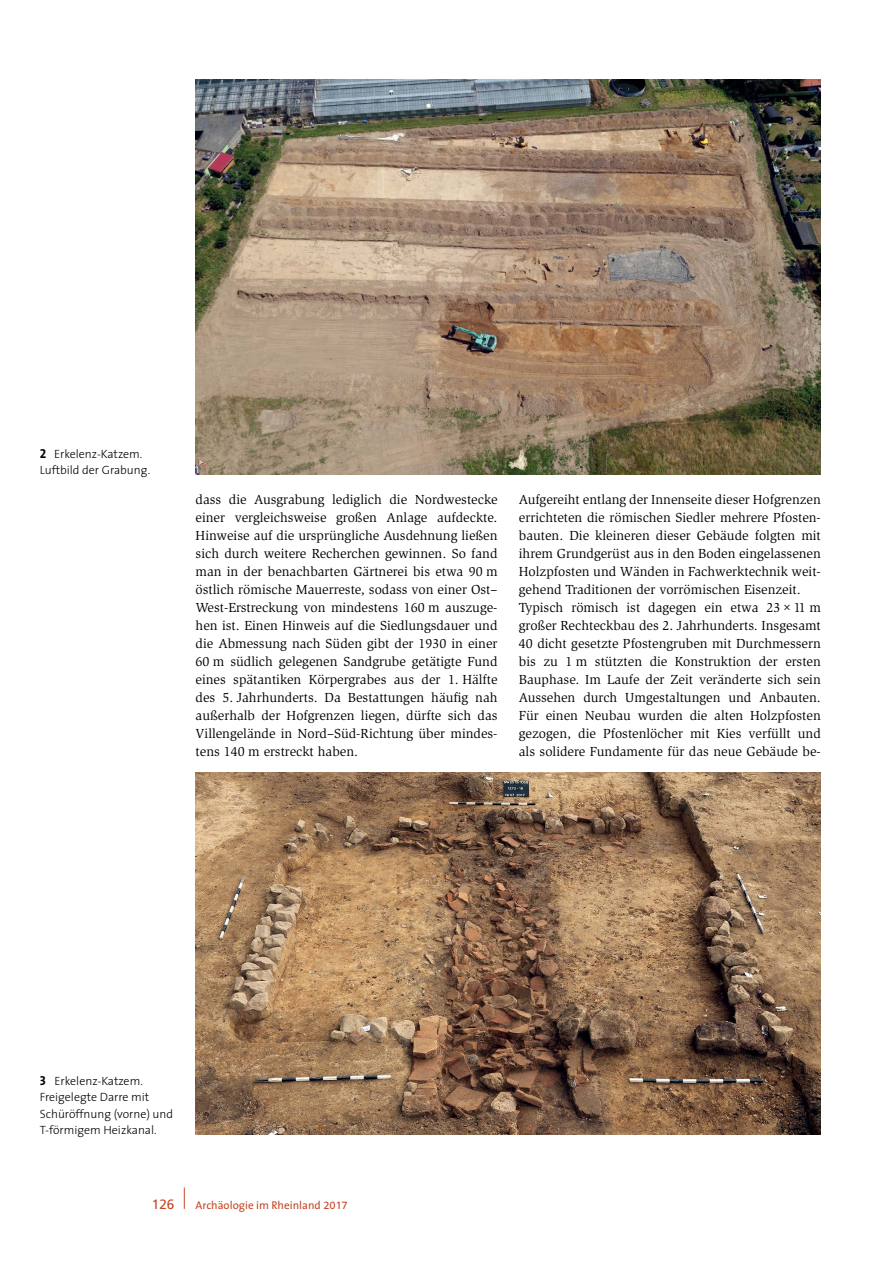
<style>
.page{position:relative;width:893px;height:1263px;background:#fff}
.page>*{position:absolute;margin:0;border:0;box-sizing:border-box;transform-origin:0 0}
.FLIESS_SLIMBACH_9_PT{font:13.5px/18px "Slimbach";color:#000;text-align:justify}
.t1{font:13.5px "Frutiger CE";color:#c44726}
.BILDUNTERSCHRIFT{font:300 12px/16.5px "The Sans";color:#000}
.t2{font:11.25px "The Sans";color:#c44726}
.s1{font-family:"The Sans Bold Caps";font-weight:400;font-size:13.05px}
.s2{font-family:"The Sans B W5 Plain"}
.s3{font-family:"Frutiger CE";font-size:10.65px}
</style>
<div class="page">
<svg style="left:184px;top:1187px;width:1px;height:22px"></svg>
<img style="left:196px;top:80px;width:625px;height:394px">
<img style="left:196px;top:773px;width:625px;height:361px">
<p class="BILDUNTERSCHRIFT" style="left:40px;top:445px;width:112px"><span class="s1">2</span> Erkelenz-Katzem.<br>Luftbild der Grabung.</p>
<p class="FLIESS_SLIMBACH_9_PT" style="left:196px;top:491px;width:303px">dass die Ausgrabung lediglich die Nordwestecke einer vergleichsweise großen Anlage aufdeckte.<br>Hinweise auf die ursprüngliche Ausdehnung ließen sich durch weitere Recherchen gewinnen. So fand man in der benachbarten Gärtnerei bis etwa 90 m östlich römische Mauerreste, sodass von einer Ost– West-Erstreckung von mindestens 160 m auszuge&shy;hen ist. Einen Hinweis auf die Siedlungsdauer und die Abmessung nach Süden gibt der 1930 in einer 60 m südlich gelegenen Sandgrube getätigte Fund eines spätantiken Körpergrabes aus der 1. Hälfte des 5. Jahrhunderts. Da Bestattungen häufig nah außerhalb der Hofgrenzen liegen, dürfte sich das Villengelände in Nord–Süd-Richtung über mindes&shy;tens 140 m erstreckt haben.</p>
<p class="FLIESS_SLIMBACH_9_PT" style="left:519px;top:491px;width:303px">Aufgereiht entlang der Innenseite dieser Hofgrenzen errichteten die römischen Siedler mehrere Pfosten&shy;bauten. Die kleineren dieser Gebäude folgten mit ihrem Grundgerüst aus in den Boden eingelassenen Holzpfosten und Wänden in Fachwerktechnik weit&shy;gehend Traditionen der vorrömischen Eisenzeit.</p>
<p class="FLIESS_SLIMBACH_9_PT" style="left:519px;top:599px;width:303px">Typisch römisch ist dagegen ein etwa 23×11 m großer Rechteckbau des 2. Jahrhunderts. Insgesamt 40 dicht gesetzte Pfostengruben mit Durchmessern bis zu 1 m stützten die Konstruktion der ersten Bauphase. Im Laufe der Zeit veränderte sich sein Aussehen durch Umgestaltungen und Anbauten.<br>Für einen Neubau wurden die alten Holzpfosten gezogen, die Pfostenlöcher mit Kies verfüllt und als solidere Fundamente für das neue Gebäude be-</p>
<p class="BILDUNTERSCHRIFT" style="left:40px;top:1072px;width:135px"><span class="s1">3</span> Erkelenz-Katzem.<br>Freigelegte Darre mit<br>Schüröffnung (vorne) und<br>T-förmigem Heizkanal.</p>
<p class="t1" style="left:152px;top:1196px;width:24px">126</p>
<p class="t2" style="left:196px;top:1196px;width:153px">Archäologie im Rheinland <span class="s2">20</span><span class="s3">1</span><span class="s2">7</span></p>
</div>
